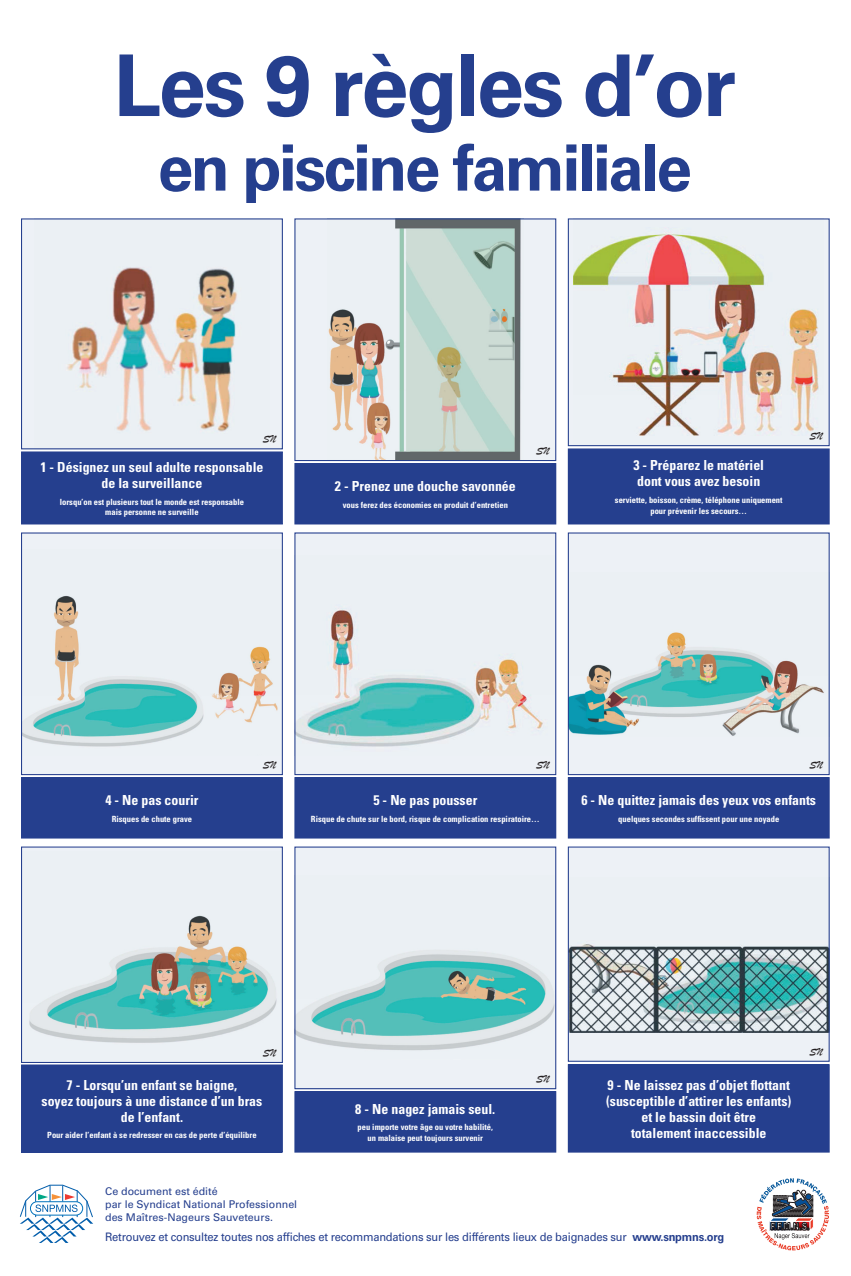
<style>
.page{position:relative;width:851px;height:1276px;background:#fff}
.page>*{position:absolute;margin:0;border:0;box-sizing:border-box;transform-origin:0 0}
.t1{font:700 85.2px "Univers";letter-spacing:-.03em;color:#253f8e}
.t2{font:700 63.9px "Univers";letter-spacing:-.04em;color:#253f8e}
.t3{font:700 condensed 13.88px/16px "Univers";color:#fff;text-align:center}
.t4{font:11.7px "Univers";letter-spacing:-.02em;color:#253f8e;scale:.95 1}
.t5{font:10.65px/12.9px "Univers";color:#253f8e}
.t6{font:10.65px "Brush Script";color:#231f20}
.t7{font:700 condensed 8.55px/10.6px "Univers";color:#fff;text-align:center}
.s1{font-weight:700}
</style>
<div class="page">
<svg style="left:756px;top:1178px;width:72px;height:72px"></svg>
<svg style="left:19px;top:1184px;width:74px;height:59px"></svg>
<div style="left:22px;top:219px;width:260px;height:230px;background:#edf1f6"></div>
<img style="left:67px;top:267px;width:170px;height:165px">
<div style="left:22px;top:533px;width:260px;height:241px;background:#edf1f6"></div>
<img style="left:23px;top:595px;width:255px;height:152px">
<img style="left:23px;top:852px;width:258px;height:209px">
<div style="left:295px;top:219px;width:260px;height:241px;background:#edf1f6"></div>
<img style="left:328px;top:220px;width:193px;height:239px">
<div style="left:295px;top:533px;width:260px;height:241px;background:#edf1f6"></div>
<img style="left:296px;top:610px;width:247px;height:137px">
<div style="left:295px;top:847px;width:260px;height:242px;background:#edf1f6"></div>
<img style="left:296px;top:950px;width:258px;height:101px">
<div style="left:568px;top:219px;width:261px;height:227px;background:#edf1f6"></div>
<img style="left:574px;top:234px;width:245px;height:202px">
<div style="left:568px;top:533px;width:261px;height:241px;background:#edf1f6"></div>
<img style="left:569px;top:632px;width:255px;height:104px">
<div style="left:568px;top:848px;width:261px;height:213px;background:#edf1f6"></div>
<img style="left:569px;top:944px;width:258px;height:88px">
<div style="left:21px;top:218px;width:262px;height:231px;border:1px solid #253f8e"></div>
<div style="left:21px;top:532px;width:262px;height:243px;border:1px solid #253f8e"></div>
<div style="left:21px;top:846px;width:262px;height:217px;border:1px solid #253f8e"></div>
<div style="left:294px;top:218px;width:262px;height:243px;border:1px solid #253f8e"></div>
<div style="left:294px;top:532px;width:262px;height:243px;border:1px solid #253f8e"></div>
<div style="left:294px;top:846px;width:262px;height:243px;border:1px solid #253f8e"></div>
<div style="left:567px;top:218px;width:262px;height:228px;border:1px solid #253f8e"></div>
<div style="left:567px;top:532px;width:262px;height:243px;border:1px solid #253f8e"></div>
<div style="left:567px;top:846px;width:262px;height:215px;border:1px solid #253f8e"></div>
<div style="left:22px;top:452px;width:260px;height:72px;background:#253f8e"></div>
<div style="left:21px;top:451px;width:262px;height:73px;border:1px solid #253f8e"></div>
<div style="left:22px;top:777px;width:260px;height:61px;background:#253f8e"></div>
<div style="left:22px;top:1065px;width:260px;height:87px;background:#253f8e"></div>
<div style="left:21px;top:1064px;width:262px;height:88px;border:1px solid #253f8e"></div>
<div style="left:295px;top:463px;width:260px;height:61px;background:#253f8e"></div>
<div style="left:295px;top:777px;width:260px;height:61px;background:#253f8e"></div>
<div style="left:295px;top:1091px;width:260px;height:61px;background:#253f8e"></div>
<div style="left:568px;top:449px;width:261px;height:75px;background:#253f8e"></div>
<div style="left:567px;top:448px;width:262px;height:76px;border:1px solid #253f8e"></div>
<div style="left:568px;top:777px;width:261px;height:61px;background:#253f8e"></div>
<div style="left:568px;top:1064px;width:261px;height:88px;background:#253f8e"></div>
<h1 class="t1" style="left:114px;top:36px;width:624px">Les 9 règles d’or</h1>
<h2 class="t2" style="left:158px;top:131px;width:535px">en piscine familiale</h2>
<p class="t6" style="left:263px;top:432px;width:14px">SN</p>
<h3 class="t3" style="left:40px;top:459px;width:225px">1 - Désignez un seul adulte responsable de la surveillance</h3>
<p class="t7" style="left:60px;top:496px;width:186px">lorsqu’on est plusieurs tout le monde est responsable mais personne ne surveille</p>
<h3 class="t3" style="left:335px;top:478px;width:182px">2 - Prenez une douche savonnée</h3>
<p class="t7" style="left:342px;top:499px;width:167px">vous ferez des économies en produit d’entretien</p>
<p class="t6" style="left:536px;top:444px;width:14px">SN</p>
<h3 class="t3" style="left:633px;top:457px;width:132px;text-align:left">3 - Préparez le matériel dont vous avez besoin</h3>
<p class="t7" style="left:614px;top:494px;width:169px">serviette, boisson, crème, téléphone uniquement pour prévenir les secours…</p>
<p class="t6" style="left:809px;top:429px;width:14px">SN</p>
<p class="t6" style="left:263px;top:757px;width:14px">SN</p>
<p class="t6" style="left:536px;top:757px;width:14px">SN</p>
<p class="t6" style="left:809px;top:757px;width:14px">SN</p>
<h3 class="t3" style="left:105px;top:792px;width:95px">4 - Ne pas courir</h3>
<p class="t7" style="left:112px;top:813px;width:82px">Risques de chute grave</p>
<h3 class="t3" style="left:373px;top:792px;width:105px">5 - Ne pas pousser</h3>
<p class="t7" style="left:311px;top:813px;width:230px">Risque de chute sur le bord, risque de complication respiratoire…</p>
<h3 class="t3" style="left:581px;top:792px;width:236px">6 - Ne quittez jamais des yeux vos enfants</h3>
<p class="t7" style="left:618px;top:813px;width:162px">quelques secondes suffissent pour une noyade</p>
<p class="t6" style="left:263px;top:1045px;width:14px">SN</p>
<h3 class="t3" style="left:42px;top:1076px;width:222px">7 - Lorsqu’un enfant se baigne,<br>soyez toujours à une distance d’un bras de l’enfant.</h3>
<p class="t7" style="left:47px;top:1130px;width:211px">Pour aider l’enfant à se redresser en cas de perte d’équilibre</p>
<h3 class="t3" style="left:355px;top:1100px;width:141px">8 - Ne nagez jamais seul.</h3>
<p class="t7" style="left:357px;top:1122px;width:137px">peu importe votre âge ou votre habilité, un malaise peut toujours survenir</p>
<p class="t6" style="left:536px;top:1071px;width:14px">SN</p>
<h3 class="t3" style="left:606px;top:1077px;width:187px">9 - Ne laissez pas d’objet flottant (susceptible d’attirer les enfants) et le bassin doit être<br>totalement inaccessible</h3>
<p class="t6" style="left:809px;top:1044px;width:14px">SN</p>
<p class="t5" style="left:105px;top:1185px;width:193px">Ce document est édité<br>par le Syndicat National Professionnel des Maîtres-Nageurs Sauveteurs.</p>
<h3 class="t4" style="left:105px;top:1229px;width:653px">Retrouvez et consultez toutes nos affiches et recommandations sur les différents lieux de baignades sur <span class="s1">www.snpmns.org</span></h3>
</div>
